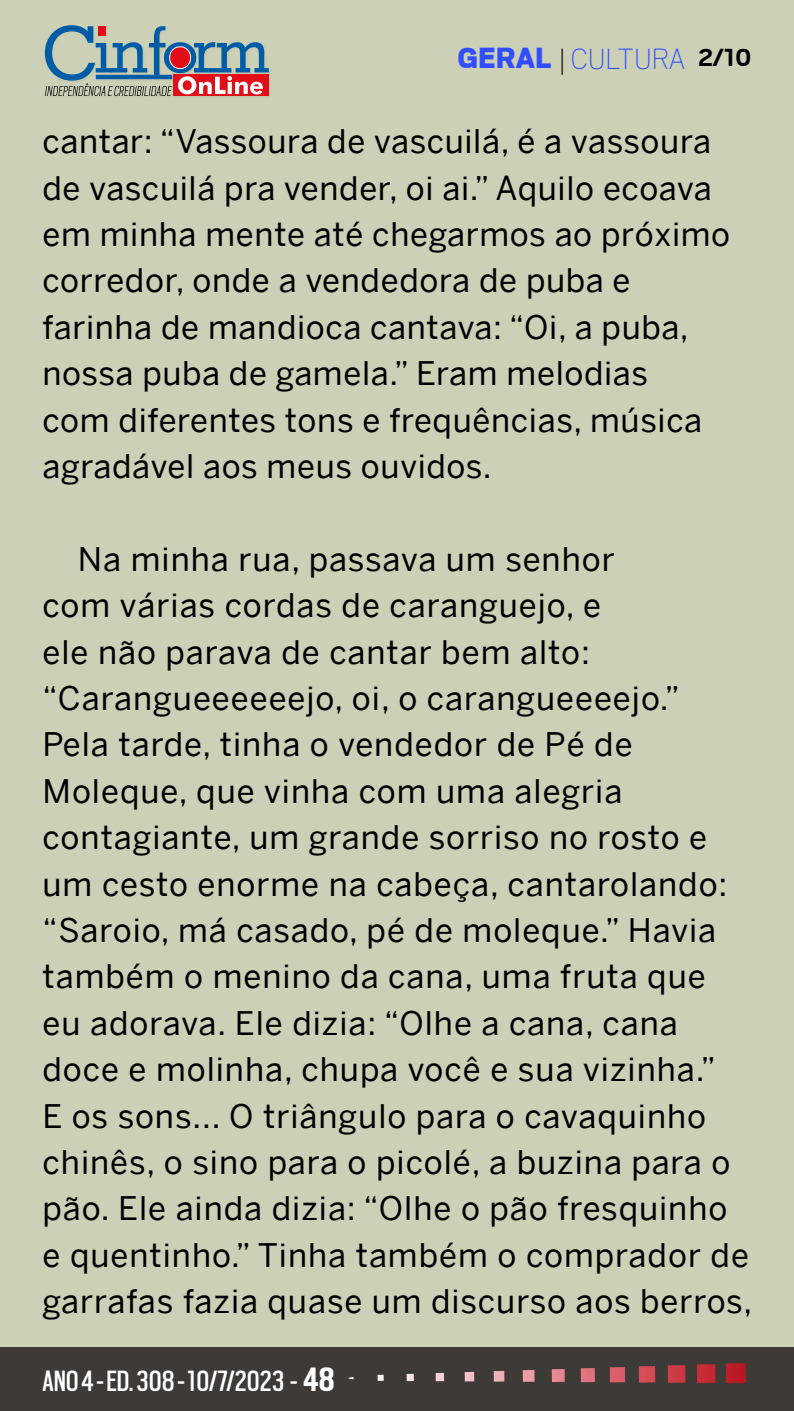
<style>
.page{position:relative;width:794px;height:1411px;background:#fff}
.page>*{position:absolute;margin:0;border:0;box-sizing:border-box;transform-origin:0 0}
.t1{font:32.5px/46.4px "Benton Sans";letter-spacing:.03em;color:#000}
.t2{font:32.5px "Scout Cond";color:#fff}
.t3{font:100 32.5px "Scout";color:#304eff}
.s1{font-weight:900}
.s2{color:#000}
.s3{font-weight:700;font-size:27.5px;color:#000}
.s4{font-weight:700;font-size:37.5px}
</style>
<div class="page">
<div style="left:0;top:0;width:794px;height:1410px;background:#ccd0b6"></div>
<div style="left:0;top:1347px;width:794px;height:63px;background:#3e3a37"></div>
<img style="left:726px;top:1363px;width:20px;height:19px">
<img style="left:697px;top:1364px;width:18px;height:18px">
<img style="left:668px;top:1365px;width:17px;height:17px">
<img style="left:639px;top:1366px;width:16px;height:16px">
<img style="left:610px;top:1367px;width:15px;height:15px">
<img style="left:581px;top:1368px;width:14px;height:13px">
<svg style="left:552px;top:1369px;width:13px;height:12px"></svg>
<svg style="left:523px;top:1370px;width:11px;height:11px"></svg>
<svg style="left:494px;top:1371px;width:10px;height:10px"></svg>
<svg style="left:465px;top:1371px;width:9px;height:10px"></svg>
<svg style="left:435px;top:1372px;width:9px;height:9px"></svg>
<svg style="left:406px;top:1373px;width:8px;height:7px"></svg>
<svg style="left:377px;top:1374px;width:7px;height:6px"></svg>
<svg style="left:45px;top:25px;width:224px;height:71px"></svg>
<p class="t3" style="left:458px;top:37px;width:295px"><span class="s1">GERAL</span> <span class="s2">|</span> CULTURA <span class="s3">2/10</span></p>
<p class="t1" style="left:43px;top:118px;width:689px">cantar: “Vassoura de vascuilá, é a vassoura de vascuilá pra vender, oi ai.” Aquilo ecoava em minha mente até chegarmos ao próximo corredor, onde a vendedora de puba e farinha de mandioca cantava: “Oi, a puba, nossa puba de gamela.” Eram melodias<br>com diferentes tons e frequências, música agradável aos meus ouvidos.</p>
<p class="t1" style="left:43px;top:535px;width:711px;text-indent:35px">Na minha rua, passava um senhor<br>com várias cordas de caranguejo, e<br>ele não parava de cantar bem alto: “Carangueeeeeejo, oi, o carangueeeejo.” Pela tarde, tinha o vendedor de Pé de Moleque, que vinha com uma alegria contagiante, um grande sorriso no rosto e um cesto enorme na cabeça, cantarolando: “Saroio, má casado, pé de moleque.” Havia também o menino da cana, uma fruta que<br>eu adorava. Ele dizia: “Olhe a cana, cana doce e molinha, chupa você e sua vizinha.”<br>E os sons... O triângulo para o cavaquinho chinês, o sino para o picolé, a buzina para o pão. Ele ainda dizia: “Olhe o pão fresquinho e quentinho.” Tinha também o comprador de garrafas fazia quase um discurso aos berros,</p>
<p class="t2" style="left:43px;top:1359px;width:293px">ANO 4 - ED. 308 - 10/7/2023 - <span class="s4">48</span></p>
</div>
